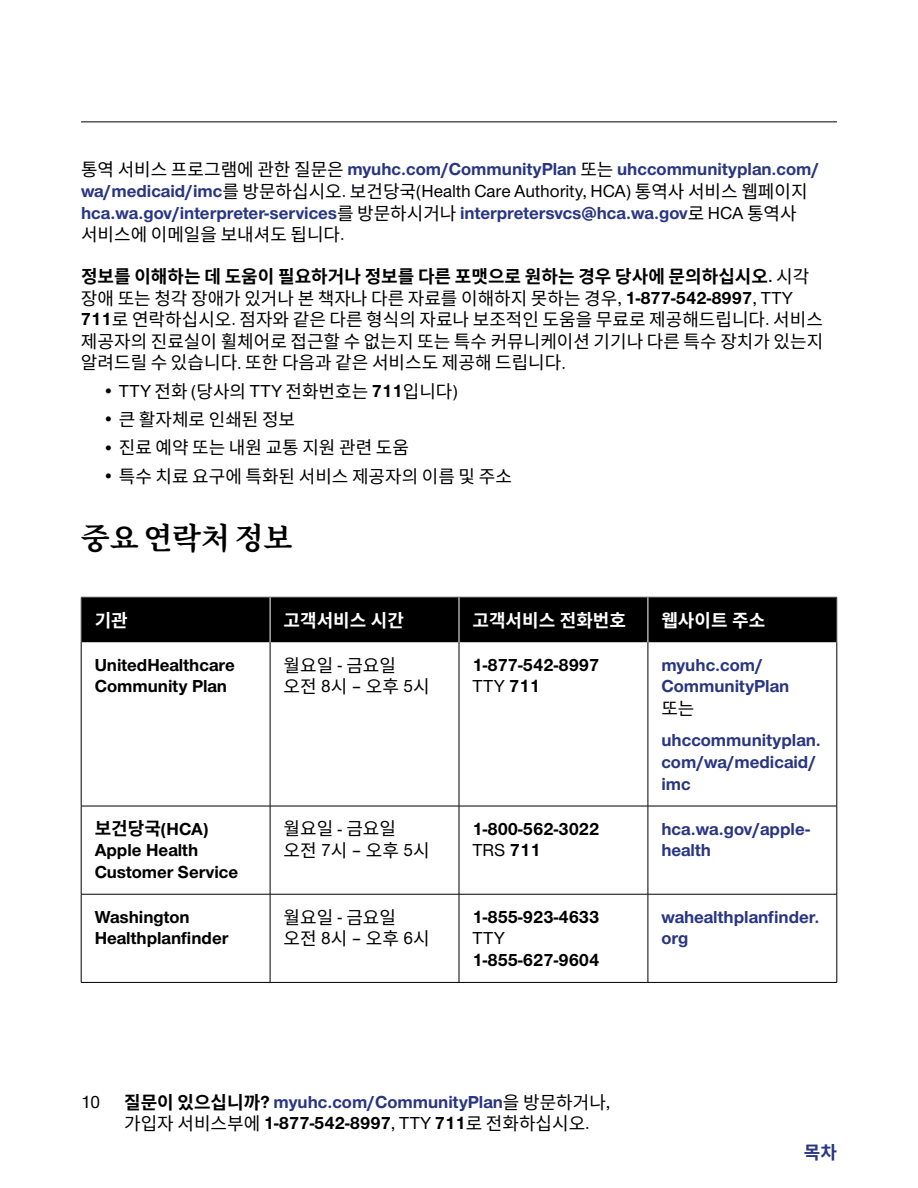
<style>
.page{position:relative;width:918px;height:1188px;background:#fff}
.page>*{position:absolute;margin:0;border:0;box-sizing:border-box;transform-origin:0 0}
.Head_2___20pt_AFTER{font:700 30px "Noto Serif CJ Kkr";color:#000}
.Body{font:700 18px/21.9px "UHC Sans";color:#293682}
.Body_BEFORE_bullet{font:18px/21.6px "Noto Sans CJ Kkr";color:#000}
.Table___bold{font:700 18px/21.6px "UHC Sans";color:#000}
.Table___body{font:700 18px/21.6px "UHC Sans";color:#293682}
.Table___body-2{font:18px "Noto Sans CJ Kkr";color:#000}
.Table___headers_-_RE{font:700 18px "Noto Sans CJ Kkr";color:#fff}
.Table___bold-2{font:500 18px "UHC Sans";letter-spacing:.03em;color:#000}
.t1{font:700 18px "Noto Sans CJ Kkr";color:#293682}
.s1{font-family:"Noto Sans CJ Kkr";font-weight:400;color:#000}
.s2{font-weight:500;color:#000}
.s3{font-weight:700}
.s4{font-family:"UHC Sans";font-weight:600}
.s5{font-family:"UHC Sans";font-weight:500}
.s6{font-family:"UHC Sans";font-weight:700}
.s7{font-family:"Noto Sans CJ Kkr"}
.s8{font-family:"Noto Sans CJ Kkr";color:#000}
.s9{color:#000}
</style>
<div class="page">
<hr style="left:81px;top:122px;width:756px;height:1px;background:#000">
<div style="left:82px;top:598px;width:755px;height:44px;background:#000"></div>
<hr style="left:81px;top:642px;width:1px;height:164px;background:#000">
<hr style="left:270px;top:642px;width:1px;height:164px;background:#000">
<hr style="left:459px;top:642px;width:1px;height:164px;background:#000">
<hr style="left:648px;top:642px;width:1px;height:164px;background:#000">
<hr style="left:837px;top:642px;width:1px;height:164px;background:#000">
<hr style="left:81px;top:806px;width:189px;height:1px;background:#000">
<hr style="left:81px;top:806px;width:1px;height:88px;background:#000">
<hr style="left:270px;top:806px;width:189px;height:1px;background:#000">
<hr style="left:270px;top:806px;width:1px;height:88px;background:#000">
<hr style="left:459px;top:806px;width:189px;height:1px;background:#000">
<hr style="left:459px;top:806px;width:1px;height:88px;background:#000">
<hr style="left:648px;top:806px;width:189px;height:1px;background:#000">
<hr style="left:648px;top:806px;width:1px;height:88px;background:#000">
<hr style="left:837px;top:806px;width:1px;height:88px;background:#000">
<hr style="left:81px;top:894px;width:189px;height:1px;background:#000">
<hr style="left:81px;top:894px;width:1px;height:88px;background:#000">
<hr style="left:270px;top:894px;width:189px;height:1px;background:#000">
<hr style="left:270px;top:894px;width:1px;height:88px;background:#000">
<hr style="left:459px;top:894px;width:189px;height:1px;background:#000">
<hr style="left:459px;top:894px;width:1px;height:88px;background:#000">
<hr style="left:648px;top:894px;width:189px;height:1px;background:#000">
<hr style="left:648px;top:894px;width:1px;height:88px;background:#000">
<hr style="left:837px;top:894px;width:1px;height:88px;background:#000">
<hr style="left:81px;top:982px;width:189px;height:1px;background:#000">
<hr style="left:270px;top:982px;width:189px;height:1px;background:#000">
<hr style="left:459px;top:982px;width:189px;height:1px;background:#000">
<hr style="left:648px;top:982px;width:189px;height:1px;background:#000">
<hr style="left:81px;top:597px;width:189px;height:1px;background:#4d4d4f">
<hr style="left:81px;top:597px;width:1px;height:45px;background:#4d4d4f">
<hr style="left:270px;top:597px;width:189px;height:1px;background:#4d4d4f">
<hr style="left:459px;top:597px;width:189px;height:1px;background:#4d4d4f">
<hr style="left:648px;top:597px;width:189px;height:1px;background:#4d4d4f">
<hr style="left:837px;top:597px;width:1px;height:45px;background:#4d4d4f">
<hr style="left:270px;top:597px;width:1px;height:45px;background:#fff">
<hr style="left:459px;top:597px;width:1px;height:45px;background:#fff">
<hr style="left:648px;top:597px;width:1px;height:45px;background:#fff">
<p class="Body" style="left:81px;top:158px;width:740px"><span class="s1">통역 서비스 프로그램에 관한 질문은</span> myuhc.com/CommunityPlan <span class="s1">또는</span> uhccommunityplan.com/ wa/medicaid/imc<span class="s1">를 방문하십시오</span><span class="s2">.</span> <span class="s1">보건당국</span><span class="s2">(Health Care Authority, HCA)</span> <span class="s1">통역사 서비스 웹페이지 </span>hca.wa.gov/interpreter-services<span class="s1">를 방문하시거나</span> interpretersvcs@hca.wa.gov<span class="s1">로</span> <span class="s2">HCA</span> <span class="s1">통역사 서비스에 이메일을 보내셔도 됩니다</span><span class="s2">.</span></p>
<p class="Body_BEFORE_bullet" style="left:81px;top:266px;width:744px"><span class="s3">정보를 이해하는 데 도움이 필요하거나 정보를 다른 포맷으로 원하는 경우 당사에 문의하십시오</span><span class="s4">.</span> 시각 장애 또는 청각 장애가 있거나 본 책자나 다른 자료를 이해하지 못하는 경우<span class="s5">,</span> <span class="s6">1-877-542-8997</span><span class="s5">, TTY </span><span class="s6">711</span>로 연락하십시오<span class="s5">.</span> 점자와 같은 다른 형식의 자료나 보조적인 도움을 무료로 제공해드립니다<span class="s5">.</span> 서비스 제공자의 진료실이 휠체어로 접근할 수 없는지 또는 특수 커뮤니케이션 기기나 다른 특수 장치가 있는지 알려드릴 수 있습니다<span class="s5">.</span> 또한 다음과 같은 서비스도 제공해 드립니다<span class="s5">.</span></p>
<p class="Body_BEFORE_bullet" style="left:103px;top:381px;width:357px"><span class="s5">• TTY</span> 전화 <span class="s5">(</span>당사의 <span class="s5">TTY</span> 전화번호는 <span class="s6">711</span>입니다<span class="s5">)</span></p>
<p class="Body_BEFORE_bullet" style="left:103px;top:409px;width:194px"><span class="s5">•</span> 큰 활자체로 인쇄된 정보</p>
<p class="Body_BEFORE_bullet" style="left:103px;top:437px;width:308px"><span class="s5">•</span> 진료예약또는내원교통지원관련도움</p>
<p class="Body_BEFORE_bullet" style="left:103px;top:466px;width:411px"><span class="s5">•</span> 특수 치료 요구에 특화된 서비스 제공자의 이름 및 주소</p>
<p class="Head_2___20pt_AFTER" style="left:81px;top:521px;width:213px">중요연락처정보</p>
<p class="Table___headers_-_RE" style="left:95px;top:610px;width:35px">기관</p>
<p class="Table___headers_-_RE" style="left:284px;top:610px;width:122px">고객서비스 시간</p>
<p class="Table___headers_-_RE" style="left:472px;top:610px;width:155px">고객서비스 전화번호</p>
<p class="Table___headers_-_RE" style="left:661px;top:610px;width:105px">웹사이트 주소</p>
<p class="Table___bold" style="left:95px;top:653px;width:142px">UnitedHealthcare<br>Community Plan</p>
<p class="Table___body-2" style="left:284px;top:655px;width:114px">월요일 <span class="s5">-</span> 금요일</p>
<p class="Table___bold" style="left:472px;top:653px;width:129px">1-877-542-8997</p>
<p class="Table___bold-2" style="left:472px;top:674px;width:69px">TTY <span class="s3">711</span></p>
<p class="Table___body" style="left:661px;top:653px;width:129px;line-height:22px">myuhc.com/<br>CommunityPlan <span class="s1">또는</span></p>
<p class="Table___body" style="left:661px;top:729px;width:161px">uhccommunityplan. com/wa/medicaid/ imc</p>
<p class="Table___body-2" style="left:284px;top:676px;width:148px">오전 <span class="s5">8</span>시 <span class="s5">–</span> 오후 <span class="s5">5</span>시</p>
<p class="Table___bold" style="left:95px;top:817px;width:145px"><span class="s7">보건당국</span>(HCA)<br>Apple Health<br>Customer Service</p>
<p class="Table___body-2" style="left:284px;top:819px;width:114px">월요일 <span class="s5">-</span> 금요일</p>
<p class="Table___body-2" style="left:284px;top:840px;width:148px">오전 <span class="s5">7</span>시 <span class="s5">–</span> 오후 <span class="s5">5</span>시</p>
<p class="Table___bold" style="left:95px;top:905px;width:135px">Washington<br>Healthplanfinder</p>
<p class="Table___body-2" style="left:284px;top:907px;width:114px">월요일 <span class="s5">-</span> 금요일</p>
<p class="Table___body-2" style="left:284px;top:928px;width:148px">오전 <span class="s5">8</span>시 <span class="s5">–</span> 오후 <span class="s5">6</span>시</p>
<p class="Table___bold" style="left:472px;top:817px;width:129px">1-800-562-3022</p>
<p class="Table___bold-2" style="left:472px;top:838px;width:70px">TRS <span class="s3">711</span></p>
<p class="Table___bold" style="left:472px;top:905px;width:129px">1-855-923-4633</p>
<p class="Table___bold-2" style="left:472px;top:926px;width:34px">TTY</p>
<p class="Table___bold" style="left:472px;top:949px;width:129px">1-855-627-9604</p>
<p class="Table___bold-2" style="left:81px;top:1090px;width:21px">10</p>
<p class="Body" style="left:124px;top:1090px;width:488px"><span class="s8">질문이 있으십니까</span><span class="s9">?</span> myuhc.com/CommunityPlan<span class="s1">을 방문하거나</span><span class="s2">, </span><span class="s1">가입자 서비스부에</span> <span class="s9">1-877-542-8997</span><span class="s2">, TTY</span> <span class="s9">711</span><span class="s1">로 전화하십시오</span><span class="s2">.</span></p>
<p class="Table___body" style="left:661px;top:817px;width:150px">hca.wa.gov/apple&shy;health</p>
<p class="Table___body" style="left:661px;top:905px;width:160px">wahealthplanfinder. org</p>
<p class="t1" style="left:804px;top:1142px;width:35px">목차</p>
</div>
